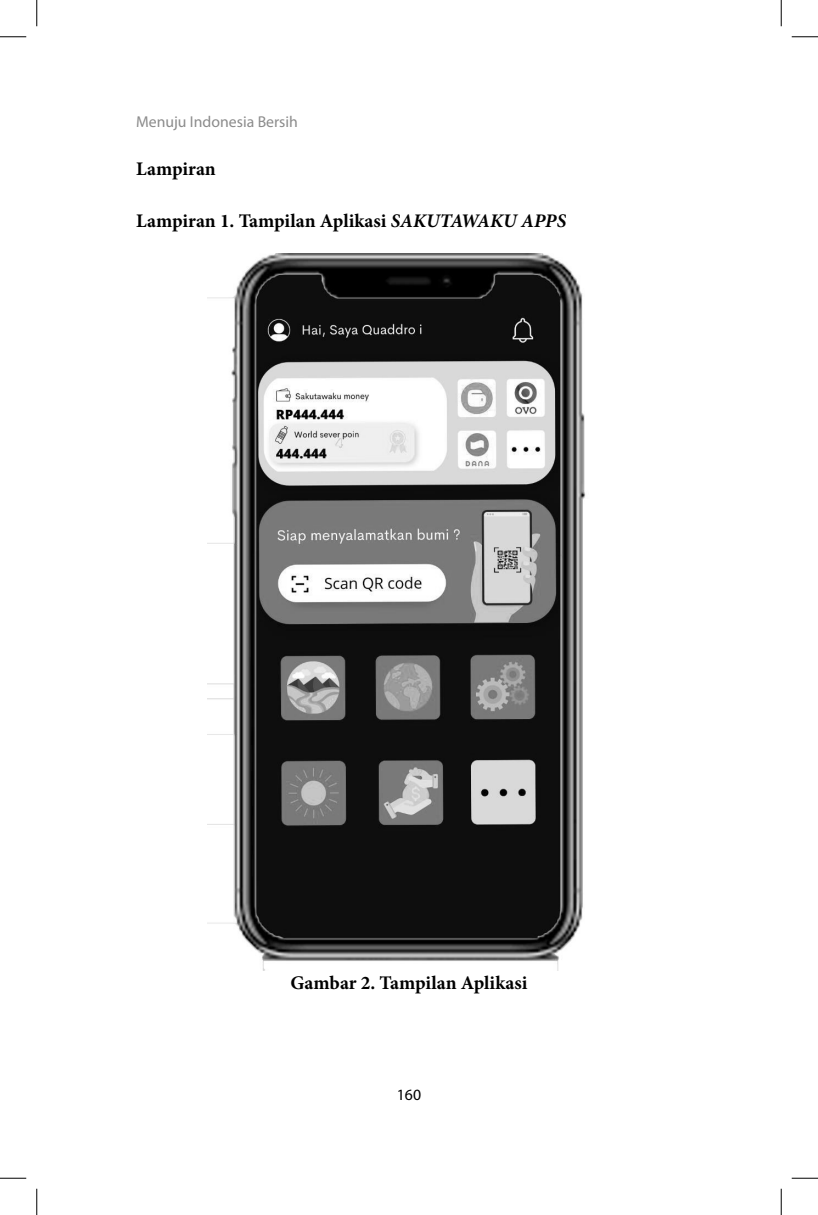
<style>
.page{position:relative;width:818px;height:1215px;background:#fff}
.page>*{position:absolute;margin:0;border:0;box-sizing:border-box;transform-origin:0 0}
.t1{font:700 19.25px "Minion Pro";letter-spacing:-.005em;color:#000}
.t2{font:15.75px "Myriad Pro";color:#8b8b8b}
.t3{font:15.75px "Myriad Pro";color:#000}
.s1{font-style:italic}
</style>
<div class="page">
<img style="left:207px;top:254px;width:379px;height:716px">
<svg style="left:0;top:36px;width:26px;height:1px"></svg>
<svg style="left:791px;top:36px;width:27px;height:1px"></svg>
<svg style="left:0;top:1177px;width:26px;height:1px"></svg>
<svg style="left:791px;top:1177px;width:27px;height:1px"></svg>
<svg style="left:36px;top:0;width:1px;height:26px"></svg>
<svg style="left:36px;top:1188px;width:1px;height:26px"></svg>
<svg style="left:781px;top:0;width:1px;height:26px"></svg>
<svg style="left:781px;top:1188px;width:1px;height:26px"></svg>
<p class="t2" style="left:136px;top:112px;width:163px">Menuju Indonesia Bersih</p>
<p class="t1" style="left:136px;top:155px;width:81px">Lampiran</p>
<p class="t1" style="left:136px;top:208px;width:431px">Lampiran 1. Tampilan Aplikasi <span class="s1">SAKUTAWAKU APPS</span></p>
<p class="t1" style="left:290px;top:969px;width:238px">Gambar 2. Tampilan Aplikasi</p>
<p class="t3" style="left:397px;top:1084px;width:26px">160</p>
</div>
